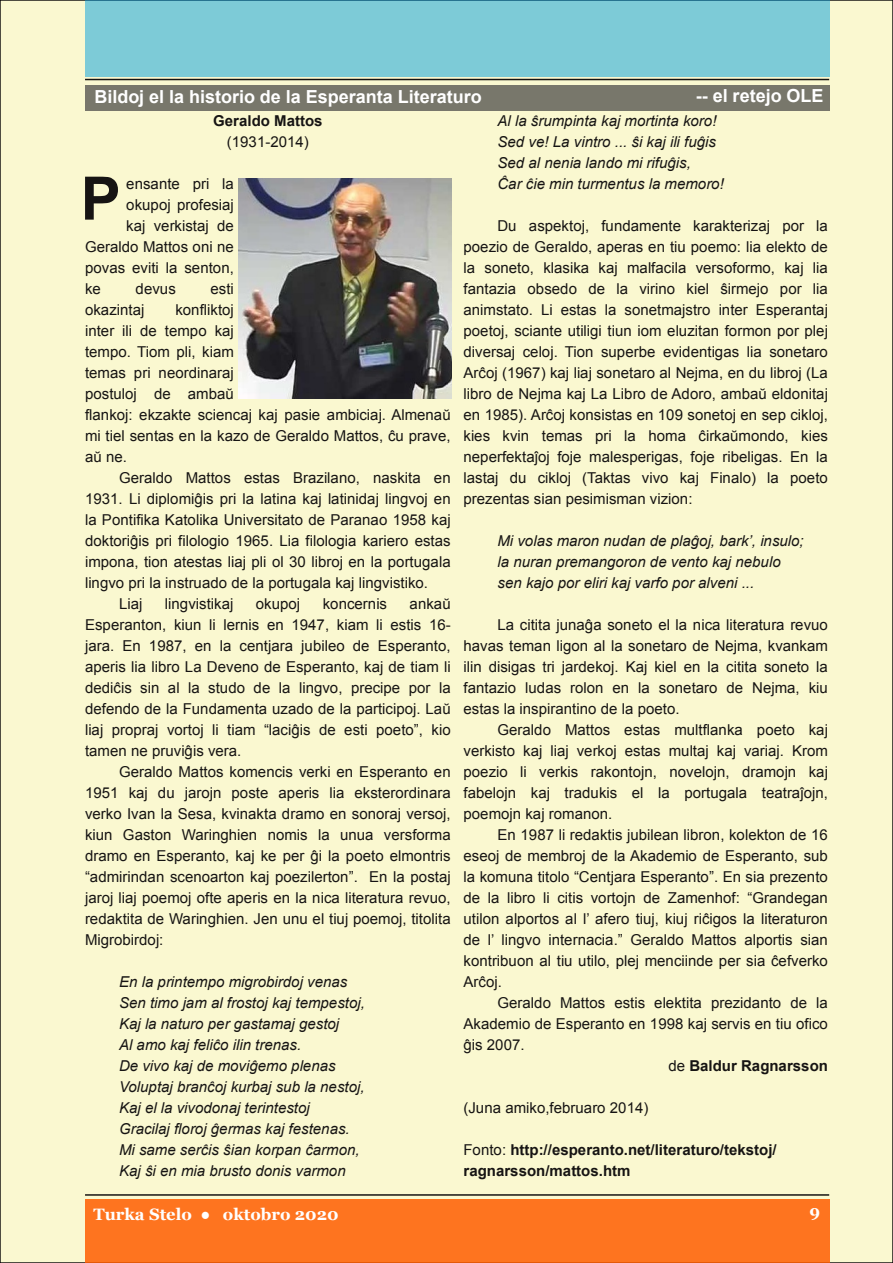
<style>
.page{position:relative;width:893px;height:1263px;background:#faf8d0}
.page>*{position:absolute;margin:0;border:0;box-sizing:border-box;transform-origin:0 0}
.t1{font:700 60px "Arial";color:#161413}
.t2{font:700 18px "Arial";color:#fff}
.t3{font:700 16.5px "Georgia";color:#fff}
.t4{font:15px/21px "Arial";letter-spacing:.005em;color:#161413;text-align:justify}
.t5{font:italic 15px/21px "Arial";letter-spacing:.005em;color:#161413}
.t6{font:700 15px/21px "Arial";color:#161413}
.s1{font-weight:400}
</style>
<div class="page">
<div style="left:85px;top:1199px;width:744px;height:64px;background:#fe741f"></div>
<hr style="left:85px;top:1194px;width:744px;height:2px;background:#161413">
<div style="left:85px;top:0;width:744px;height:77px;background:#7dcbd7"></div>
<hr style="left:85px;top:79px;width:744px;height:1px;background:#161413">
<div style="left:85px;top:85px;width:744px;height:26px;background:#78776b"></div>
<img style="left:238px;top:178px;width:214px;height:221px">
<p class="t2" style="left:94px;top:86px;width:389px">Bildoj el la historio de la Esperanta Literaturo</p>
<p class="t2" style="left:696px;top:86px;width:129px">-- el retejo OLE</p>
<p class="t6" style="left:213px;top:110px;width:111px">Geraldo Mattos</p>
<p class="t4" style="left:227px;top:131px;width:84px">(1931-2014)</p>
<p class="t4" style="left:126px;top:173px;width:109px">ensante pri la</p>
<p class="t4" style="left:126px;top:194px;width:109px">okupoj profesiaj</p>
<p class="t4" style="left:126px;top:215px;width:109px">kaj verkistaj de</p>
<p class="t4" style="left:85px;top:236px;width:150px">Geraldo Mattos oni ne</p>
<p class="t4" style="left:85px;top:257px;width:150px">povas eviti la senton,</p>
<p class="t4" style="left:85px;top:278px;width:17px">ke</p>
<p class="t4" style="left:136px;top:278px;width:42px">devus</p>
<p class="t4" style="left:211px;top:278px;width:25px">esti</p>
<p class="t4" style="left:85px;top:299px;width:61px">okazintaj</p>
<p class="t5" style="left:497px;top:110px;width:228px">Al la ŝrumpinta kaj mortinta koro!<br>Sed ve! La vintro ... ŝi kaj ili fuĝis<br>Sed al nenia lando mi rifuĝis,<br>Ĉar ĉie min turmentus la memoro!</p>
<p class="t4" style="left:463px;top:215px;width:366px;text-indent:34px">Du aspektoj, fundamente karakterizaj por la poezio de Geraldo, aperas en tiu poemo: lia elekto de la soneto, klasika kaj malfacila versoformo, kaj lia fantazia obsedo de la virino kiel ŝirmejo por lia animstato. Li estas la sonetmajstro inter Esperantaj poetoj, sciante utiligi tiun iom eluzitan formon por plej diversaj celoj. Tion superbe evidentigas lia sonetaro Arĉoj (1967) kaj liaj sonetaro al Nejma, en du libroj (La libro de Nejma kaj La Libro de Adoro, ambaŭ eldonitaj en 1985). Arĉoj konsistas en 109 sonetoj en sep cikloj, kies kvin temas pri la homa ĉirkaŭmondo, kies neperfektaĵoj foje malesperigas, foje ribeligas. En la lastaj du cikloj (Taktas vivo kaj Finalo) la poeto prezentas sian pesimisman vizion:</p>
<p class="t5" style="left:497px;top:530px;width:308px">Mi volas maron nudan de plaĝoj, bark’, insulo; la nuran premangoron de vento kaj nebulo sen kajo por eliri kaj varfo por alveni ...</p>
<p class="t4" style="left:463px;top:614px;width:366px;text-indent:34px">La citita junaĝa soneto el la nica literatura revuo havas teman ligon al la sonetaro de Nejma, kvankam ilin disigas tri jardekoj. Kaj kiel en la citita soneto la fantazio ludas rolon en la sonetaro de Nejma, kiu estas la inspirantino de la poeto.</p>
<p class="t4" style="left:463px;top:719px;width:366px;text-indent:34px">Geraldo Mattos estas multflanka poeto kaj verkisto kaj liaj verkoj estas multaj kaj variaj. Krom poezio li verkis rakontojn, novelojn, dramojn kaj fabelojn kaj tradukis el la portugala teatraĵojn, poemojn kaj romanon.</p>
<p class="t4" style="left:463px;top:824px;width:366px;text-indent:34px">En 1987 li redaktis jubilean libron, kolekton de 16 eseoj de membroj de la Akademio de Esperanto, sub la komuna titolo “Centjara Esperanto”. En sia prezento de la libro li citis vortojn de Zamenhof: “Grandegan utilon alportos al l’ afero tiuj, kiuj riĉigos la literaturon de l’ lingvo internacia.” Geraldo Mattos alportis sian kontribuon al tiu utilo, plej menciinde per sia ĉefverko Arĉoj.</p>
<p class="t4" style="left:497px;top:992px;width:332px">Geraldo Mattos estis elektita prezidanto de la</p>
<p class="t4" style="left:463px;top:1013px;width:366px">Akademio de Esperanto en 1998 kaj servis en tiu ofico</p>
<p class="t4" style="left:463px;top:1034px;width:63px">ĝis 2007.</p>
<p class="t6" style="left:668px;top:1055px;width:161px"><span class="s1">de</span> Baldur Ragnarsson</p>
<p class="t4" style="left:463px;top:1097px;width:186px">(Juna amiko,februaro 2014)</p>
<p class="t6" style="left:463px;top:1139px;width:315px"><span class="s1">Fonto:</span> http://esperanto.net/literaturo/tekstoj/ ragnarsson/mattos.htm</p>
<h1 class="t1" style="left:81px;top:165px;width:41px">P</h1>
<p class="t4" style="left:85px;top:299px;width:367px;text-align:left;text-indent:90px">konfliktoj<br>inter ili de tempo kaj<br>tempo. Tiom pli, kiam<br>temas pri neordinaraj<br>postuloj de ambaŭ<br>flankoj: ekzakte sciencaj kaj pasie ambiciaj. Almenaŭ mi tiel sentas en la kazo de Geraldo Mattos, ĉu prave, aŭ ne.</p>
<p class="t4" style="left:119px;top:467px;width:333px">Geraldo Mattos estas Brazilano, naskita en</p>
<p class="t4" style="left:85px;top:488px;width:367px">1931. Li diplomiĝis pri la latina kaj latinidaj lingvoj en</p>
<p class="t4" style="left:85px;top:509px;width:367px">la Pontifika Katolika Universitato de Paranao 1958 kaj</p>
<p class="t4" style="left:85px;top:530px;width:367px">doktoriĝis pri filologio 1965. Lia filologia kariero estas</p>
<p class="t4" style="left:85px;top:551px;width:367px">impona, tion atestas liaj pli ol 30 libroj en la portugala</p>
<p class="t4" style="left:85px;top:572px;width:345px">lingvo pri la instruado de la portugala kaj lingvistiko.</p>
<p class="t4" style="left:119px;top:593px;width:25px">Liaj</p>
<p class="t4" style="left:165px;top:593px;width:70px">lingvistikaj</p>
<p class="t4" style="left:256px;top:593px;width:46px">okupoj</p>
<p class="t4" style="left:323px;top:593px;width:66px">koncernis</p>
<p class="t4" style="left:85px;top:593px;width:367px;text-indent:325px">ankaŭ Esperanton, kiun li lernis en 1947, kiam li estis 16- jara. En 1987, en la centjara jubileo de Esperanto, aperis lia libro La Deveno de Esperanto, kaj de tiam li dediĉis sin al la studo de la lingvo, precipe por la defendo de la Fundamenta uzado de la participoj. Laŭ liaj propraj vortoj li tiam “laciĝis de esti poeto”, kio tamen ne pruviĝis vera.</p>
<p class="t4" style="left:85px;top:761px;width:367px;text-indent:34px">Geraldo Mattos komencis verki en Esperanto en 1951 kaj du jarojn poste aperis lia eksterordinara verko Ivan la Sesa, kvinakta dramo en sonoraj versoj, kiun Gaston Waringhien nomis la unua versforma dramo en Esperanto, kaj ke per ĝi la poeto elmontris “admirindan scenoarton kaj poezilerton”. En la postaj jaroj liaj poemoj ofte aperis en la nica literatura revuo, redaktita de Waringhien. Jen unu el tiuj poemoj, titolita Migrobirdoj:</p>
<p class="t5" style="left:119px;top:971px;width:247px">En la printempo migrobirdoj venas Sen timo jam al frostoj kaj tempestoj, Kaj la naturo per gastamaj gestoj<br>Al amo kaj feliĉo ilin trenas.<br>De vivo kaj de moviĝemo plenas Voluptaj branĉoj kurbaj sub la nestoj, Kaj el la vivodonaj terintestoj<br>Gracilaj floroj ĝermas kaj festenas.<br>Mi same serĉis ŝian korpan ĉarmon, Kaj ŝi en mia brusto donis varmon</p>
<p class="t3" style="left:94px;top:1205px;width:247px">Turka Stelo ● oktobro 2020</p>
<p class="t3" style="left:810px;top:1201px;width:12px">9</p>
</div>
